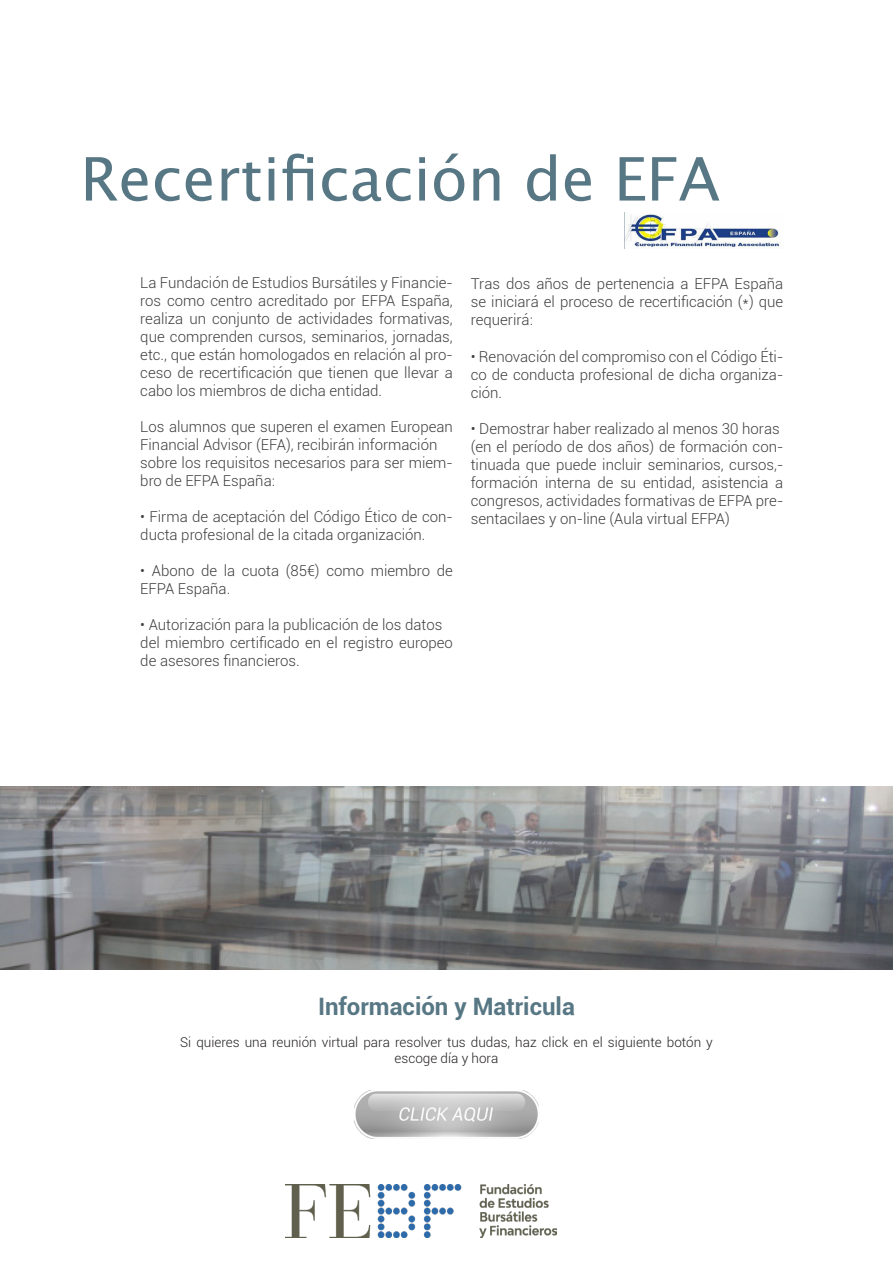
<style>
.page{position:relative;width:893px;height:1263px;background:#fff}
.page>*{position:absolute;margin:0;border:0;box-sizing:border-box;transform-origin:0 0}
.t1{font:60px "Lucida Sans Unicode";color:#577784}
.t2{font:700 24px "Roboto";color:#577784}
.t3{font:300 15px/18px "Roboto";color:#3e3e3f}
.t4{font:300 13.5px/16.2px "Roboto";color:#231f20;text-align:center}
</style>
<div class="page">
<img style="left:624px;top:213px;width:157px;height:35px">
<img style="left:0;top:786px;width:893px;height:183px">
<img style="left:285px;top:1184px;width:272px;height:53px">
<img style="left:354px;top:1090px;width:185px;height:48px">
<p class="t1" style="left:80px;top:132px;width:641px">Recertificación de EFA</p>
<p class="t3" style="left:140px;top:274px;width:314px;text-align:justify">La Fundación de Estudios Bursátiles y Financie&shy;ros como centro acreditado por EFPA España, realiza un conjunto de actividades formativas, que comprenden cursos, seminarios, jornadas, etc., que están homologados en relación al pro&shy;ceso de recertificación que tienen que llevar a cabo los miembros de dicha entidad.</p>
<p class="t3" style="left:140px;top:418px;width:314px">Los alumnos que superen el examen European<br>Financial Advisor (EFA), recibirán información</p>
<p class="t3" style="left:140px;top:454px;width:314px">sobre los requisitos necesarios para ser miem&shy;bro de EFPA España:</p>
<p class="t3" style="left:140px;top:508px;width:314px">• Firma de aceptación del Código Ético de con&shy;ducta profesional de la citada organización.</p>
<p class="t3" style="left:140px;top:562px;width:314px">• Abono de la cuota (85€) como miembro de<br>EFPA España.</p>
<p class="t3" style="left:140px;top:616px;width:304px">• Autorización para la publicación de los datos</p>
<p class="t3" style="left:140px;top:634px;width:314px">del miembro certificado en el registro europeo de asesores financieros.</p>
<p class="t3" style="left:471px;top:275px;width:314px;text-align:justify">Tras dos años de pertenencia a EFPA España se iniciará el proceso de recertificación (*) que requerirá:</p>
<p class="t3" style="left:471px;top:347px;width:314px;text-align:justify">• Renovación del compromiso con el Código Éti&shy;co de conducta profesional de dicha organiza&shy;ción.</p>
<p class="t3" style="left:471px;top:419px;width:310px">• Demostrar haber realizado al menos 30 horas</p>
<p class="t3" style="left:471px;top:437px;width:314px;text-align:justify">(en el período de dos años) de formación con&shy;tinuada que puede incluir seminarios, cursos,- formación interna de su entidad, asistencia a congresos, actividades formativas de EFPA pre&shy;sentacilaes y on-line (Aula virtual EFPA)</p>
<p class="t2" style="left:318px;top:989px;width:258px">Información y Matricula</p>
<p class="t4" style="left:180px;top:1034px;width:534px">Si quieres una reunión virtual para resolver tus dudas, haz click en el siguiente botón y escoge día y hora</p>
</div>
